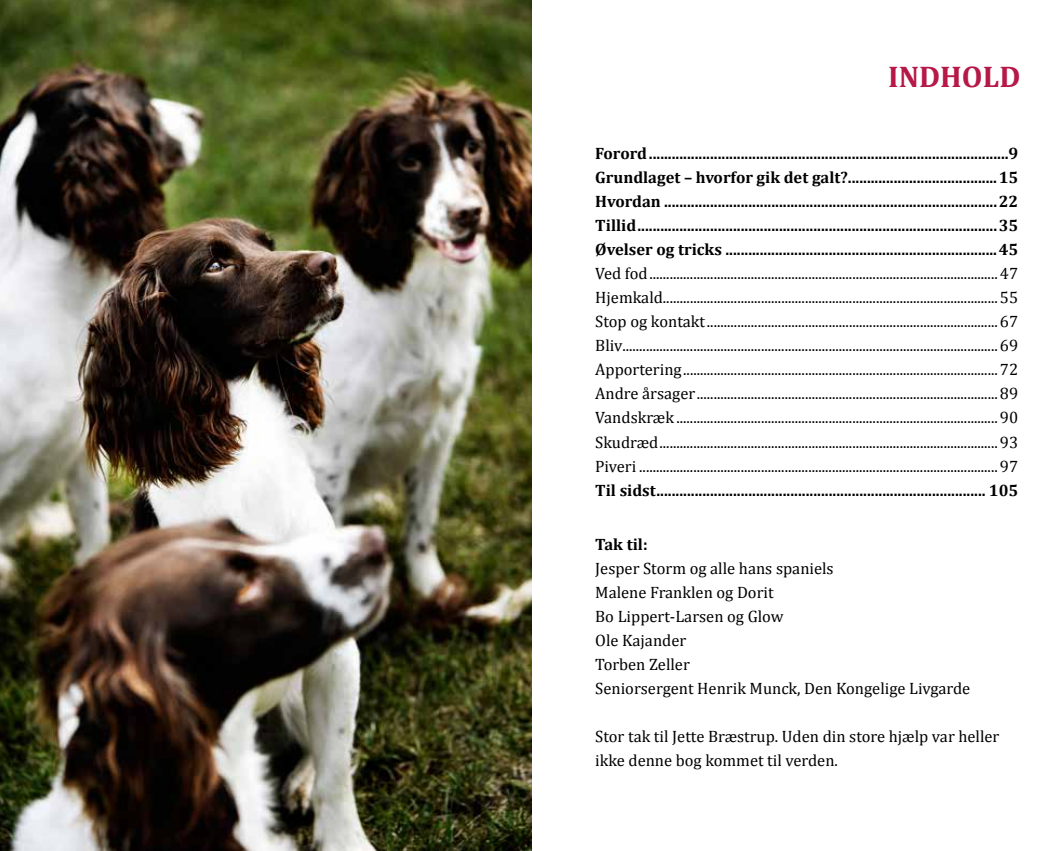
<style>
.page{position:relative;width:1063px;height:851px;background:#fff}
.page>*{position:absolute;margin:0;border:0;box-sizing:border-box;transform-origin:0 0}
.t1{font:700 30px "Cambria";color:#b61847}
.t2{font:16.5px/24px "Cambria";color:#000}
.t3{font:700 16.5px/24px "Cambria";color:#000;text-align:justify}
</style>
<div class="page">
<img style="left:0;top:0;width:531px;height:850px">
<h1 class="t1" style="left:888px;top:56px;width:134px">INDHOLD</h1>
<p class="t3" style="left:595px;top:141px;width:425px">Forord..............................................................................................9<br>Grundlaget – hvorfor gik det galt?.......................................15<br>Hvordan .......................................................................................22<br>Tillid..............................................................................................35<br>Øvelser og tricks .......................................................................45</p>
<p class="t2" style="left:595px;top:261px;width:425px;text-align:justify">Ved fod.......................................................................................................47<br>Hjemkald...................................................................................................55<br>Stop og kontakt......................................................................................67<br>Bliv...............................................................................................................69<br>Apportering.............................................................................................72<br>Andre årsager.........................................................................................89<br>Vandskræk ...............................................................................................90<br>Skudræd....................................................................................................93<br>Piveri ..........................................................................................................97</p>
<p class="t3" style="left:595px;top:477px;width:424px">Til sidst...................................................................................... 105</p>
<p class="t3" style="left:595px;top:531px;width:54px">Tak til:</p>
<p class="t2" style="left:595px;top:556px;width:376px">Jesper Storm og alle hans spaniels<br>Malene Franklen og Dorit<br>Bo Lippert-Larsen og Glow<br>Ole Kajander<br>Torben Zeller<br>Seniorsergent Henrik Munck, Den Kongelige Livgarde</p>
<p class="t2" style="left:595px;top:724px;width:406px">Stor tak til Jette Bræstrup. Uden din store hjælp var heller ikke denne bog kommet til verden.</p>
</div>
